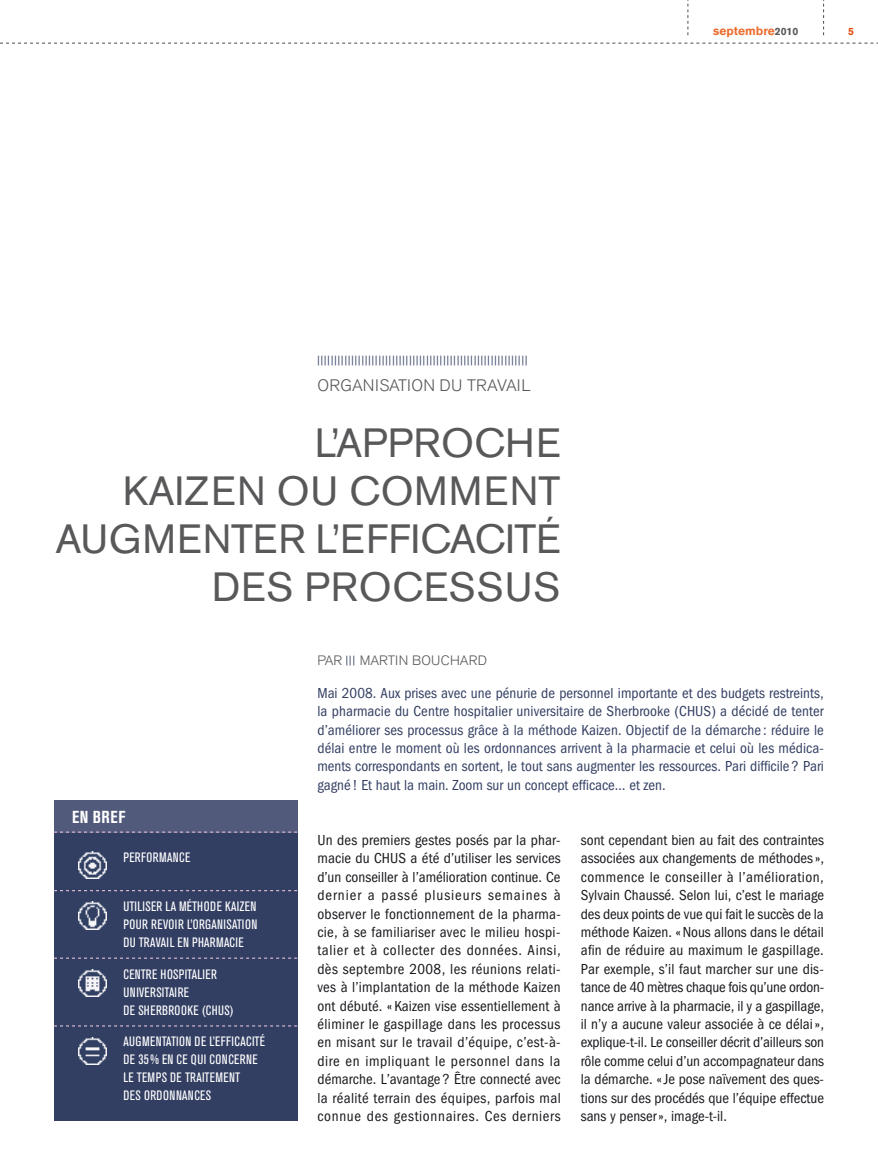
<style>
.page{position:relative;width:878px;height:1175px;background:#fff}
.page>*{position:absolute;margin:0;border:0;box-sizing:border-box;transform-origin:0 0}
.t1{font:40.5px/48px "Akzidenz Grotesk BE";letter-spacing:.02em;color:#58585a;text-align:right}
.t2{font:700 condensed 17.25px "Akzidenz Grotesk BE";letter-spacing:.04em;color:#fff}
.t3{font:300 16.5px "Akzidenz Grotesk BE";color:#58585a}
.t4{font:condensed 15px/18.5px "Franklin Gothic";letter-spacing:.01em;color:#1a171c;text-align:justify}
.t5{font:condensed 15px/18.5px "Franklin Gothic";color:#323e62;text-align:justify}
.t6{font:condensed 13.5px/18px "Akzidenz Grotesk BE";letter-spacing:.02em;color:#fff}
.t7{font:300 13.5px "Akzidenz Grotesk BE";color:#58585a}
.t8{font:700 12px "Akzidenz Grotesk BE";color:#eb6f32}
.t9{font:700 10.5px "Akzidenz Grotesk BE";color:#e75113}
.t10{font:9.75px "Akzidenz Grotesk BE";color:#323e62}
.s1{font-size:10.5px;color:#58585a}
</style>
<div class="page">
<svg style="left:0;top:43px;width:878px;height:1px"></svg>
<svg style="left:823px;top:0;width:1px;height:35px"></svg>
<svg style="left:687px;top:0;width:1px;height:35px"></svg>
<div style="left:54px;top:831px;width:243px;height:289px;background:#323e62"></div>
<div style="left:54px;top:800px;width:243px;height:32px;background:#525a7b"></div>
<svg style="left:54px;top:831px;width:243px;height:1px"></svg>
<img style="left:79px;top:851px;width:27px;height:28px">
<img style="left:79px;top:902px;width:27px;height:27px">
<img style="left:79px;top:969px;width:27px;height:28px">
<img style="left:79px;top:1037px;width:27px;height:27px">
<svg style="left:54px;top:890px;width:243px;height:1px"></svg>
<svg style="left:54px;top:957px;width:243px;height:1px"></svg>
<svg style="left:54px;top:1025px;width:243px;height:1px"></svg>
<p class="t10" style="left:317px;top:354px;width:211px">||||||||||||||||||||||||||||||||||||||||||||||||||||||||||||||</p>
<p class="t3" style="left:317px;top:375px;width:215px">ORGANISATION DU TRAVAIL</p>
<h1 class="t1" style="left:55px;top:418px;width:506px">L’APPROCHE<br>KAIZEN OU COMMENT<br>AUGMENTER L’EFFICACITÉ<br>DES PROCESS US</h1>
<p class="t8" style="left:713px;top:24px;width:87px">septembre<span class="s1">2010</span></p>
<p class="t9" style="left:848px;top:26px;width:7px">5</p>
<p class="t2" style="left:72px;top:807px;width:55px">EN BREF</p>
<p class="t6" style="left:123px;top:848px;width:68px">PERFORMANCE</p>
<p class="t6" style="left:123px;top:897px;width:135px;text-align:justify">UTILISER LA MÉTHODE KAIZEN POUR REVOIR L’ORGANISATION DU TRAVAIL EN PHARMACIE</p>
<p class="t6" style="left:123px;top:965px;width:112px">CENTRE HOSPITALIER<br>UNIVERSITAIRE<br>DE SHERBROOKE (CHUS)</p>
<p class="t6" style="left:123px;top:1032px;width:143px">AUGMENTATION DE L’EFFICACITÉ<br>DE 35% EN CE QUI CONCERNE<br>LE TEMPS DE TRAITEMENT<br>DES ORDONNANCES</p>
<p class="t7" style="left:317px;top:653px;width:171px">PAR <sup>|||</sup> MARTIN BOUCHARD</p>
<p class="t5" style="left:317px;top:683px;width:508px">Mai 2008. Aux prises avec une pénurie de personnel importante et des budgets restreints, la pharmacie du Centre hospitalier universitaire de Sherbrooke (CHUS) a décidé de tenter d’améliorer ses processus grâce à la méthode Kaizen. Objectif de la démarche : réduire le délai entre le moment où les ordonnances arrivent à la pharmacie et celui où les médica&shy;ments correspondants en sortent, le tout sans augmenter les ressources. Pari difficile ? Pari gagné ! Et haut la main. Zoom sur un concept efficace… et zen.</p>
<p class="t4" style="left:317px;top:831px;width:245px">Un des premiers gestes posés par la phar&shy;macie du CHUS a été d’utiliser les services d’un conseiller à l’amélioration continue. Ce dernier a passé plusieurs semaines à observer le fonctionnement de la pharma&shy;cie, à se familiariser avec le milieu hospi&shy;talier et à collecter des données. Ainsi, dès septembre 2008, les réunions relati&shy;ves à l’implantation de la méthode Kaizen ont débuté. « Kaizen vise essentiellement à éliminer le gaspillage dans les processus en misant sur le travail d’équipe, c’est-à&shy;dire en impliquant le personnel dans la démarche. L’avantage ? Être connecté avec la réalité terrain des équipes, parfois mal connue des gestionnaires. Ces derniers</p>
<p class="t4" style="left:581px;top:831px;width:245px">sont cependant bien au fait des contraintes associées aux changements de méthodes», commence le conseiller à l’amélioration, Sylvain Chaussé. Selon lui, c’est le mariage des deux points de vue qui fait le succès de la méthode Kaizen. «Nous allons dans le détail afin de réduire au maximum le gaspillage.<br>Par exemple, s’il faut marcher sur une dis&shy;tance de 40 mètres chaque fois qu’une ordon&shy;nance arrive à la pharmacie, il y a gaspillage, il n’y a aucune valeur associée à ce délai», explique-t-il. Le conseiller décrit d’ailleurs son rôle comme celui d’un accompagnateur dans la démarche. «Je pose naïvement des ques&shy;tions sur des procédés que l’équipe effectue sans y penser», image-t-il.</p>
</div>
